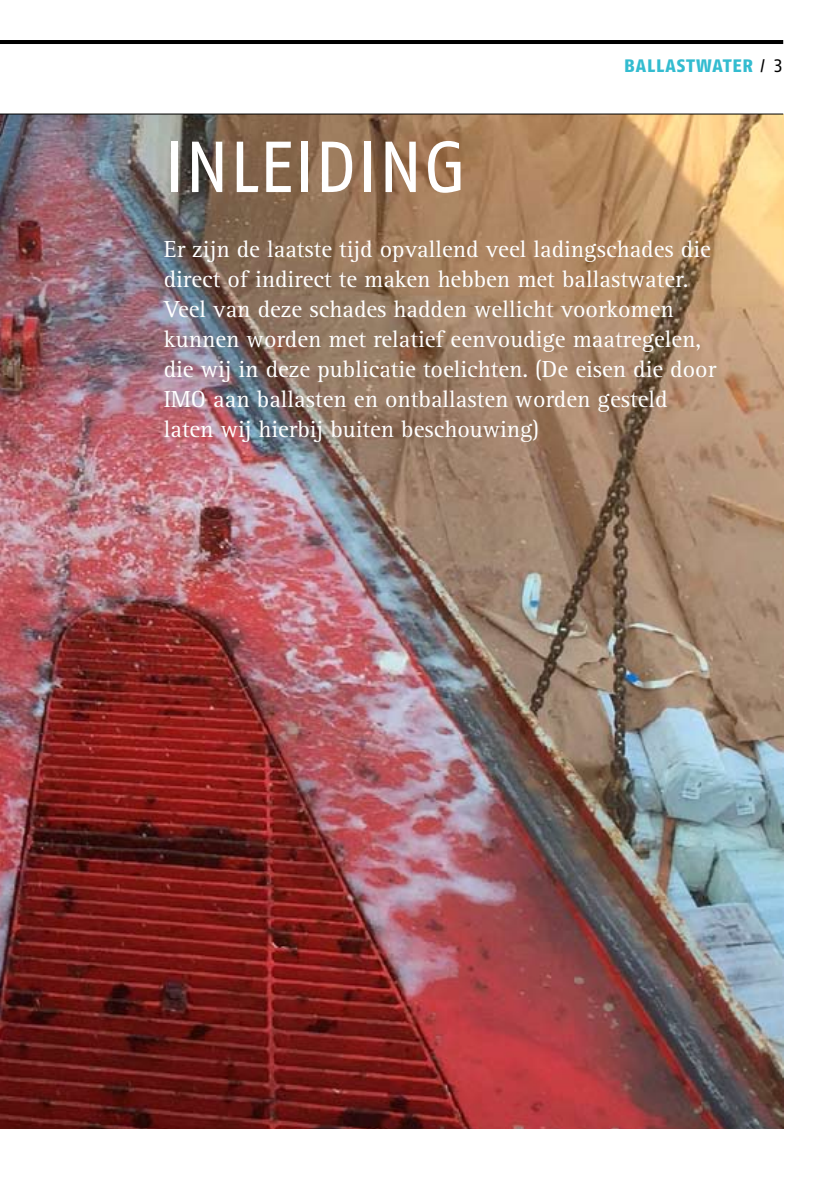
<style>
.page{position:relative;width:840px;height:1191px;background:#fff}
.page>*{position:absolute;margin:0;border:0;box-sizing:border-box;transform-origin:0 0}
.t1{font:72px "Fago No Regular Tf";color:#fff}
.t2{font:24px/30px "Rotis Serif";color:#fff}
.t3{font:18px "Fago No Exb Tf";color:#33bcd0}
.t4{font:18px "Fago No Regular Tf";color:#000}
</style>
<div class="page">
<hr style="left:0;top:40px;width:782px;height:4px;background:#000">
<img style="left:0;top:115px;width:782px;height:1013px">
<hr style="left:0;top:114px;width:782px;height:1px;background:#000">
<h1 class="t1" style="left:164px;top:126px;width:51px">INLEI</h1>
<h1 class="t1" style="left:314px;top:126px;width:154px">DING</h1>
<p class="t3" style="left:623px;top:55px;width:12px">BALLASTWATER</p>
<p class="t4" style="left:759px;top:56px;width:7px">/</p>
<p class="t2" style="left:164px;top:235px;width:553px">Er zijn de laatste tijd opvallend veel ladingschades die direct of indirect te maken hebben met ballastwater.<br>Veel van deze schades hadden wellicht voorkomen kunnen worden met relatief eenvoudige maatregelen, die wij in deze publicatie toelichten. (De eisen die door IMO aan ballasten en ontballasten worden gesteld laten wij hierbij buiten beschouwing)</p>
</div>
